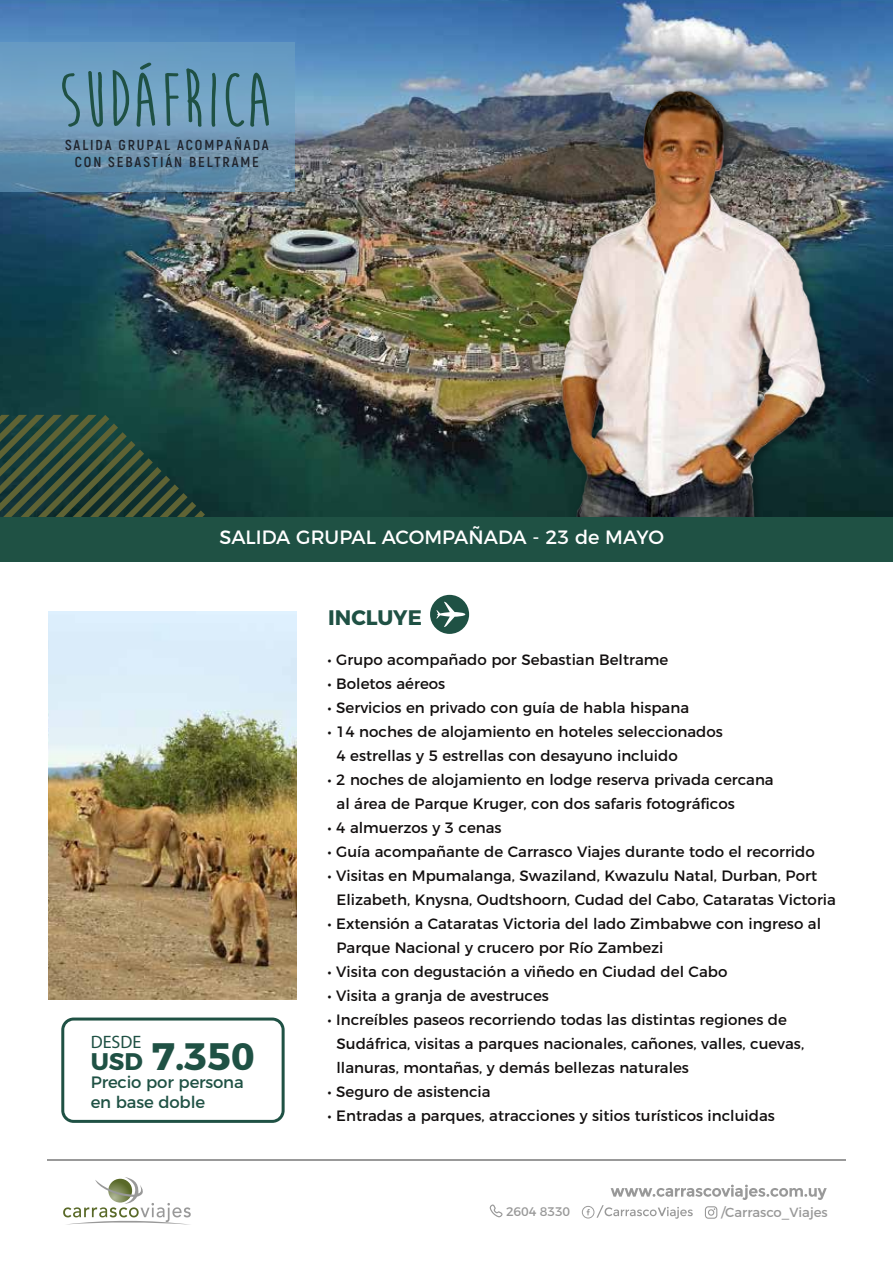
<style>
.page{position:relative;width:893px;height:1263px;background:#fff}
.page>*{position:absolute;margin:0;border:0;box-sizing:border-box;transform-origin:0 0}
.t1{font:700 78.75px "Moon Flower";color:#1f5144}
.t2{font:700 38.25px "Montserrat";color:#1f5144}
.t3{font:700 21px "Montserrat";color:#1f5144}
.t4{font:19.2px "Montserrat";color:#fff}
.t5{font:18px "Myriad Pro";color:#1f5144}
.t6{font:16.5px/19.5px "Montserrat";letter-spacing:-.01em;color:#1f5144}
.t7{font:15px/24px "Montserrat";color:#120f0f}
.t8{font:700 14.4px/17.4px "Akrobat";letter-spacing:.13em;color:#1f242d;text-align:center}
.t9{font:13.2px "Montserrat";color:#999}
.t10{font:12.45px "Montserrat";letter-spacing:-.01em;color:#999}
.s1{font-size:24px}
</style>
<div class="page">
<img style="left:0;top:0;width:893px;height:518px">
<img style="left:489px;top:55px;width:369px;height:463px">
<svg style="left:0;top:415px;width:205px;height:102px;background:#2d4836"></svg>
<div style="left:0;top:518px;width:893px;height:44px;background:#1f5144"></div>
<img style="left:48px;top:611px;width:249px;height:388px">
<svg style="left:430px;top:595px;width:39px;height:39px"></svg>
<svg style="left:61px;top:1017px;width:224px;height:106px"></svg>
<svg style="left:63px;top:1177px;width:128px;height:48px"></svg>
<hr style="left:47px;top:1159px;width:799px;height:2px;background:#999">
<svg style="left:489px;top:1204px;width:13px;height:13px"></svg>
<svg style="left:582px;top:1184px;width:245px;height:35px"></svg>
<svg style="left:0;top:42px;width:295px;height:149px;background:#6d9aba"></svg>
<h1 class="t1" style="left:59px;top:59px;width:216px">SUDÁFRICA</h1>
<p class="t8" style="left:65px;top:136px;width:205px">SALIDA GRUPAL ACOMPAÑADA<br>CON SEBASTIÁN BELTRAME</p>
<p class="t4" style="left:219px;top:522px;width:446px">SALIDA GRUPAL ACOMPAÑADA - 23 de MAYO</p>
<p class="t5" style="left:91px;top:1030px;width:52px">DESDE</p>
<h2 class="t2" style="left:91px;top:1024px;width:165px"><span class="s1">USD</span> 7.350</h2>
<p class="t6" style="left:91px;top:1071px;width:154px">Precio por persona en base doble</p>
<h3 class="t3" style="left:328px;top:601px;width:95px">INCLUYE</h3>
<p class="t7" style="left:328px;top:646px;width:342px">• Grupo acompañado por Sebastian Beltrame</p>
<p class="t7" style="left:328px;top:670px;width:119px">• Boletos aéreos</p>
<p class="t7" style="left:328px;top:694px;width:363px">• Servicios en privado con guía de habla hispana</p>
<p class="t7" style="left:337px;top:718px;width:388px;text-indent:-9px">• 14 noches de alojamiento en hoteles seleccionados<br>4 estrellas y 5 estrellas con desayuno incluido</p>
<p class="t7" style="left:337px;top:766px;width:439px;text-indent:-9px">• 2 noches de alojamiento en lodge reserva privada cercana al área de Parque Kruger, con dos safaris fotográficos</p>
<p class="t7" style="left:328px;top:814px;width:176px">• 4 almuerzos y 3 cenas</p>
<p class="t7" style="left:328px;top:838px;width:489px">• Guía acompañante de Carrasco Viajes durante todo el recorrido</p>
<p class="t7" style="left:337px;top:862px;width:501px;text-indent:-9px">• Visitas en Mpumalanga, Swaziland, Kwazulu Natal, Durban, Port<br>Elizabeth, Knysna, Oudtshoorn, Cudad del Cabo, Cataratas Victoria</p>
<p class="t7" style="left:337px;top:910px;width:486px;text-indent:-9px">• Extensión a Cataratas Victoria del lado Zimbabwe con ingreso al<br>Parque Nacional y crucero por Río Zambezi</p>
<p class="t7" style="left:328px;top:958px;width:401px">• Visita con degustación a viñedo en Ciudad del Cabo</p>
<p class="t7" style="left:328px;top:982px;width:223px">• Visita a granja de avestruces</p>
<p class="t7" style="left:337px;top:1006px;width:469px;text-indent:-9px">• Increíbles paseos recorriendo todas las distintas regiones de<br>Sudáfrica, visitas a parques nacionales, cañones, valles, cuevas, llanuras, montañas, y demás bellezas naturales</p>
<p class="t7" style="left:328px;top:1078px;width:165px">• Seguro de asistencia</p>
<p class="t7" style="left:328px;top:1102px;width:449px">• Entradas a parques, atracciones y sitios turísticos incluidas</p>
<p class="t10" style="left:506px;top:1202px;width:66px">2604 8330</p>
<p class="t9" style="left:721px;top:1201px;width:108px">/Carrasco_Viajes</p>
</div>
